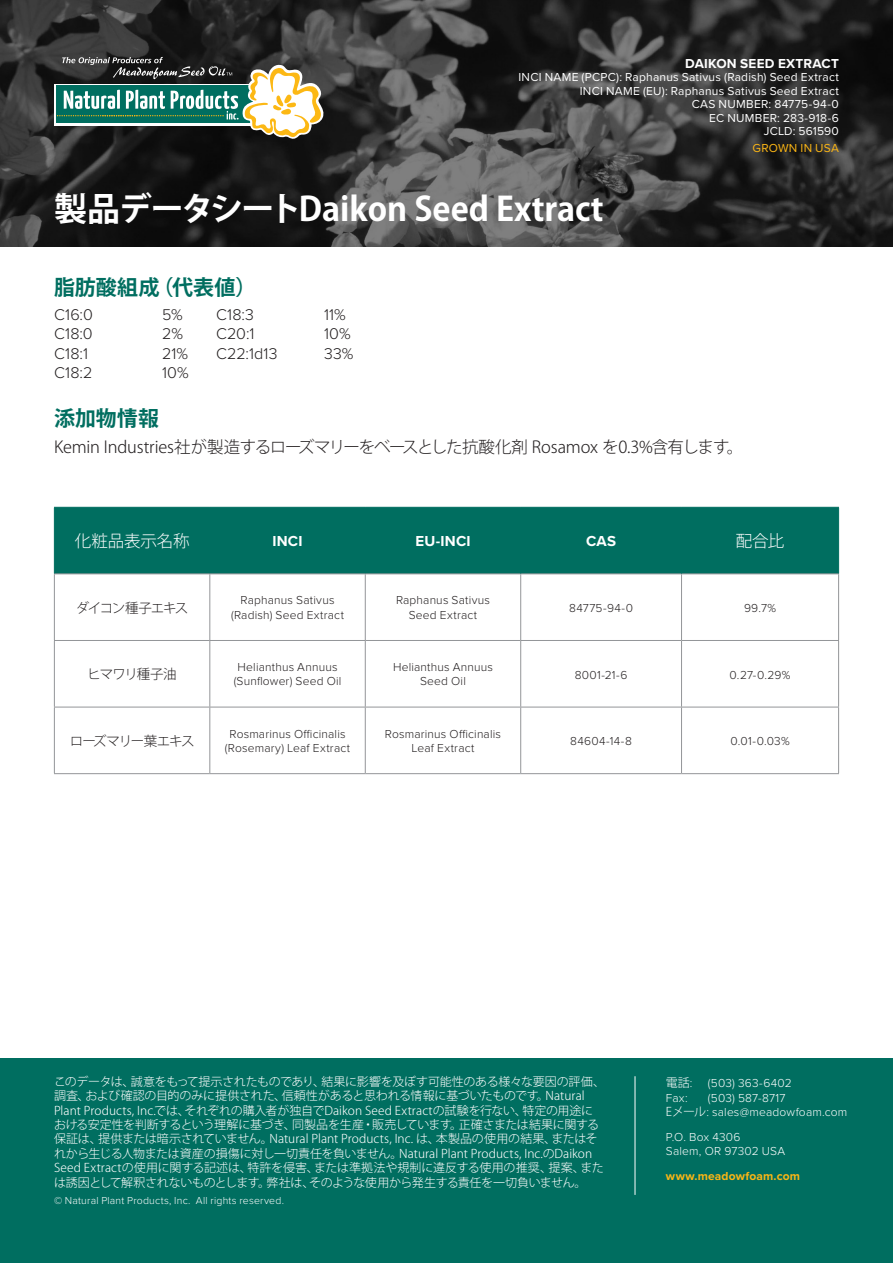
<style>
.page{position:relative;width:893px;height:1263px;background:#fff}
.page>*{position:absolute;margin:0;border:0;box-sizing:border-box;transform-origin:0 0}
.t1{font:700 33px "Koz Go Pr 6 N";color:#fff}
.text_header_underlin{font:700 21px "Koz Go Pr 6 N";letter-spacing:.005em;color:#006e60}
.t2{font:300 16.5px "Koz Go Pr 6 N";letter-spacing:-.015em;color:#231f20}
.body_tab_at_12p{font:300 16.5px "Koz Go Pr 6 N";letter-spacing:-.01em;color:#fff}
.t3{font:300 16.2px "Proxima Nova";letter-spacing:.015em;color:#231f20}
.body_tab_at_12p-2{font:700 15px "Proxima Nova";letter-spacing:.01em;color:#fff}
.t4{font:700 13.5px "Proxima Nova";letter-spacing:.015em;color:#fff}
.t5{font:300 13.5px "Koz Go Pr 6 N";letter-spacing:-.095em;color:#231f20}
.t6{font:300 13.5px "Koz Go Pr 6 N";letter-spacing:-.075em;color:#231f20}
.t7{font:300 12px/14.4px "Koz Go Pr 6 N";letter-spacing:-.01em;color:#fff}
.t8{font:300 12px "Proxima Nova";letter-spacing:.015em;color:#231f20}
.t9{font:12px/13.5px "Proxima Nova";letter-spacing:.02em;color:#fff;text-align:right}
.t10{font:300 12px/14.4px "Proxima Nova";letter-spacing:.015em;color:#fff}
.t11{font:700 12px "Proxima Nova";letter-spacing:.015em;color:#fcb615}
.t12{font:12px "Proxima Nova";letter-spacing:.015em;color:#fcb615}
.t13{font:300 10.5px "Proxima Nova";letter-spacing:.02em;color:#fff}
.s1{font-family:"Proxima Nova"}
.s2{font-family:"Koz Go Pr 6 N"}
</style>
<div class="page">
<img style="left:0;top:0;width:893px;height:247px">
<svg style="left:57px;top:57px;width:268px;height:82px"></svg>
<div style="left:0;top:1058px;width:893px;height:205px;background:#006e60"></div>
<hr style="left:635px;top:1076px;width:1px;height:119px;background:#fff">
<div style="left:55px;top:508px;width:783px;height:65px;background:#006e60"></div>
<hr style="left:209px;top:508px;width:1px;height:65px;background:#006e60">
<hr style="left:365px;top:508px;width:1px;height:65px;background:#006e60">
<hr style="left:209px;top:574px;width:1px;height:66px;background:#939598">
<hr style="left:365px;top:574px;width:1px;height:66px;background:#939598">
<hr style="left:520px;top:574px;width:1px;height:66px;background:#939598">
<hr style="left:681px;top:574px;width:1px;height:66px;background:#939598">
<hr style="left:54px;top:640px;width:156px;height:1px;background:#939598">
<hr style="left:210px;top:640px;width:155px;height:1px;background:#939598">
<hr style="left:209px;top:641px;width:1px;height:66px;background:#939598">
<hr style="left:365px;top:640px;width:156px;height:1px;background:#939598">
<hr style="left:365px;top:641px;width:1px;height:66px;background:#939598">
<hr style="left:521px;top:640px;width:160px;height:1px;background:#939598">
<hr style="left:520px;top:641px;width:1px;height:66px;background:#939598">
<hr style="left:681px;top:640px;width:158px;height:1px;background:#939598">
<hr style="left:681px;top:641px;width:1px;height:66px;background:#939598">
<hr style="left:54px;top:707px;width:156px;height:1px;background:#939598">
<hr style="left:210px;top:707px;width:155px;height:1px;background:#939598">
<hr style="left:209px;top:707px;width:1px;height:66px;background:#939598">
<hr style="left:365px;top:707px;width:156px;height:1px;background:#939598">
<hr style="left:365px;top:707px;width:1px;height:66px;background:#939598">
<hr style="left:521px;top:707px;width:160px;height:1px;background:#939598">
<hr style="left:520px;top:707px;width:1px;height:66px;background:#939598">
<hr style="left:681px;top:707px;width:158px;height:1px;background:#939598">
<hr style="left:681px;top:707px;width:1px;height:66px;background:#939598">
<hr style="left:54px;top:573px;width:156px;height:1px;background:#939598">
<hr style="left:54px;top:574px;width:1px;height:66px;background:#939598">
<hr style="left:210px;top:573px;width:155px;height:1px;background:#939598">
<hr style="left:365px;top:573px;width:156px;height:1px;background:#939598">
<hr style="left:521px;top:573px;width:160px;height:1px;background:#939598">
<hr style="left:681px;top:573px;width:158px;height:1px;background:#939598">
<hr style="left:838px;top:574px;width:1px;height:66px;background:#939598">
<hr style="left:54px;top:641px;width:1px;height:66px;background:#939598">
<hr style="left:838px;top:641px;width:1px;height:66px;background:#939598">
<hr style="left:54px;top:707px;width:1px;height:66px;background:#939598">
<hr style="left:838px;top:707px;width:1px;height:66px;background:#939598">
<hr style="left:54px;top:773px;width:156px;height:1px;background:#939598">
<hr style="left:210px;top:773px;width:155px;height:1px;background:#939598">
<hr style="left:365px;top:773px;width:156px;height:1px;background:#939598">
<hr style="left:521px;top:773px;width:160px;height:1px;background:#939598">
<hr style="left:681px;top:773px;width:158px;height:1px;background:#939598">
<hr style="left:54px;top:507px;width:156px;height:1px;background:#006e60">
<hr style="left:54px;top:508px;width:1px;height:65px;background:#006e60">
<hr style="left:210px;top:507px;width:155px;height:1px;background:#006e60">
<hr style="left:365px;top:507px;width:156px;height:1px;background:#006e60">
<hr style="left:521px;top:507px;width:160px;height:1px;background:#006e60">
<hr style="left:520px;top:508px;width:1px;height:65px;background:#006e60">
<hr style="left:681px;top:507px;width:158px;height:1px;background:#006e60">
<hr style="left:681px;top:508px;width:1px;height:65px;background:#006e60">
<hr style="left:838px;top:508px;width:1px;height:65px;background:#006e60">
<p class="t4" style="left:685px;top:53px;width:155px">DAIKON SEED EXTRACT</p>
<p class="t9" style="left:518px;top:70px;width:322px">INCI NAME (PCPC): Raphanus Sativus (Radish) Seed Extract<br>INCI NAME (EU): Raphanus Sativus Seed Extract<br>CAS NUMBER: 84775-94-0<br>EC NUMBER: 283-918-6<br>JCLD: 561590</p>
<p class="t12" style="left:752px;top:139px;width:88px">GROWN IN USA</p>
<h1 class="t1" style="left:54px;top:191px;width:551px">製品データシートDaikon Seed Extract</h1>
<p class="text_header_underlin" style="left:54px;top:275px;width:204px">脂肪酸組成（代表値）</p>
<p class="t3" style="left:54px;top:305px;width:40px">C16:0</p>
<p class="t3" style="left:162px;top:305px;width:22px">5%</p>
<p class="t3" style="left:216px;top:305px;width:39px">C18:3</p>
<p class="t3" style="left:324px;top:305px;width:23px">11%</p>
<p class="t3" style="left:54px;top:325px;width:40px">C18:0</p>
<p class="t3" style="left:162px;top:325px;width:23px">2%</p>
<p class="t3" style="left:216px;top:325px;width:40px">C20:1</p>
<p class="t3" style="left:324px;top:325px;width:28px">10%</p>
<p class="t3" style="left:54px;top:344px;width:36px">C18:1</p>
<p class="t3" style="left:162px;top:344px;width:28px">21%</p>
<p class="t3" style="left:216px;top:344px;width:63px">C22:1d13</p>
<p class="t3" style="left:324px;top:344px;width:31px">33%</p>
<p class="t3" style="left:54px;top:363px;width:40px">C18:2</p>
<p class="t3" style="left:162px;top:363px;width:28px">10%</p>
<p class="text_header_underlin" style="left:54px;top:406px;width:107px">添加物情報</p>
<p class="t2" style="left:54px;top:438px;width:691px">Kemin Industries社が製造するローズマリーをベースとした抗酸化剤 Rosamox を0.3%含有します。</p>
<p class="body_tab_at_12p" style="left:75px;top:532px;width:116px">化粧品表⽰名称</p>
<p class="body_tab_at_12p-2" style="left:273px;top:530px;width:31px">INCI</p>
<p class="body_tab_at_12p-2" style="left:415px;top:530px;width:57px">EU-INCI</p>
<p class="body_tab_at_12p-2" style="left:586px;top:530px;width:31px">CAS</p>
<p class="body_tab_at_12p" style="left:736px;top:532px;width:50px">配合⽐</p>
<p class="t5" style="left:76px;top:600px;width:114px">ダイコン種⼦エキス</p>
<p class="t8" style="left:241px;top:594px;width:95px">Raphanus Sativus</p>
<p class="t8" style="left:231px;top:608px;width:114px">(Radish) Seed Extract</p>
<p class="t8" style="left:396px;top:594px;width:95px">Raphanus Sativus</p>
<p class="t8" style="left:409px;top:608px;width:70px">Seed Extract</p>
<p class="t8" style="left:569px;top:601px;width:65px">84775-94-0</p>
<p class="t8" style="left:744px;top:601px;width:33px">99.7%</p>
<p class="t5" style="left:88px;top:667px;width:91px">ヒマワリ種⼦油</p>
<p class="t8" style="left:238px;top:660px;width:101px">Helianthus Annuus</p>
<p class="t8" style="left:234px;top:675px;width:109px">(Sunflower) Seed Oil</p>
<p class="t8" style="left:393px;top:660px;width:101px">Helianthus Annuus</p>
<p class="t8" style="left:420px;top:675px;width:47px">Seed Oil</p>
<p class="t8" style="left:575px;top:668px;width:54px">8001-21-6</p>
<p class="t8" style="left:730px;top:668px;width:62px">0.27-0.29%</p>
<p class="t6" style="left:70px;top:733px;width:126px">ローズマリー葉エキス</p>
<p class="t8" style="left:229px;top:727px;width:118px">Rosmarinus Officinalis</p>
<p class="t8" style="left:225px;top:741px;width:127px">(Rosemary) Leaf Extract</p>
<p class="t8" style="left:385px;top:727px;width:118px">Rosmarinus Officinalis</p>
<p class="t8" style="left:411px;top:741px;width:64px">Leaf Extract</p>
<p class="t8" style="left:570px;top:734px;width:63px">84604-14-8</p>
<p class="t8" style="left:730px;top:734px;width:61px">0.01-0.03%</p>
<p class="t7" style="left:54px;top:1074px;width:553px">このデータは、誠意をもって提示されたものであり、結果に影響を及ぼす可能性のある様々な要因の評価、調査、および確認の目的のみに提供された、信頼性があると思われる情報に基づいたものです。Natural Plant Products, Inc.では、それぞれの購入者が独自でDaikon Seed Extractの試験を行ない、特定の用途における安定性を判断するという理解に基づき、同製品を生産・販売しています。正確さまたは結果に関する保証は、提供または暗示されていません。Natural Plant Products, Inc. は、本製品の使用の結果、またはそれから生じる人物または資産の損傷に対し一切責任を負いません。Natural Plant Products, Inc.のDaikon Seed Extractの使用に関する記述は、特許を侵害、または準拠法や規制に違反する使用の推奨、提案、または誘因として解釈されないものとします。弊社は、そのような使用から発生する責任を一切負いません。</p>
<p class="t13" style="left:54px;top:1195px;width:232px">© Natural Plant Products, Inc. All rights reserved.</p>
<p class="t7" style="left:666px;top:1076px;width:28px">電話<span class="s1">:</span></p>
<p class="t10" style="left:708px;top:1076px;width:85px">(503) 363-6402</p>
<p class="t10" style="left:666px;top:1091px;width:23px">Fax:</p>
<p class="t10" style="left:666px;top:1091px;width:183px;text-indent:42px">(503) 587-8717<br><span class="s2">Eメール</span>: sales@meadowfoam.com</p>
<p class="t10" style="left:666px;top:1130px;width:121px">P.O. Box 4306<br>Salem, OR 97302 USA</p>
<p class="t11" style="left:666px;top:1167px;width:136px">www.meadowfoam.com</p>
</div>
